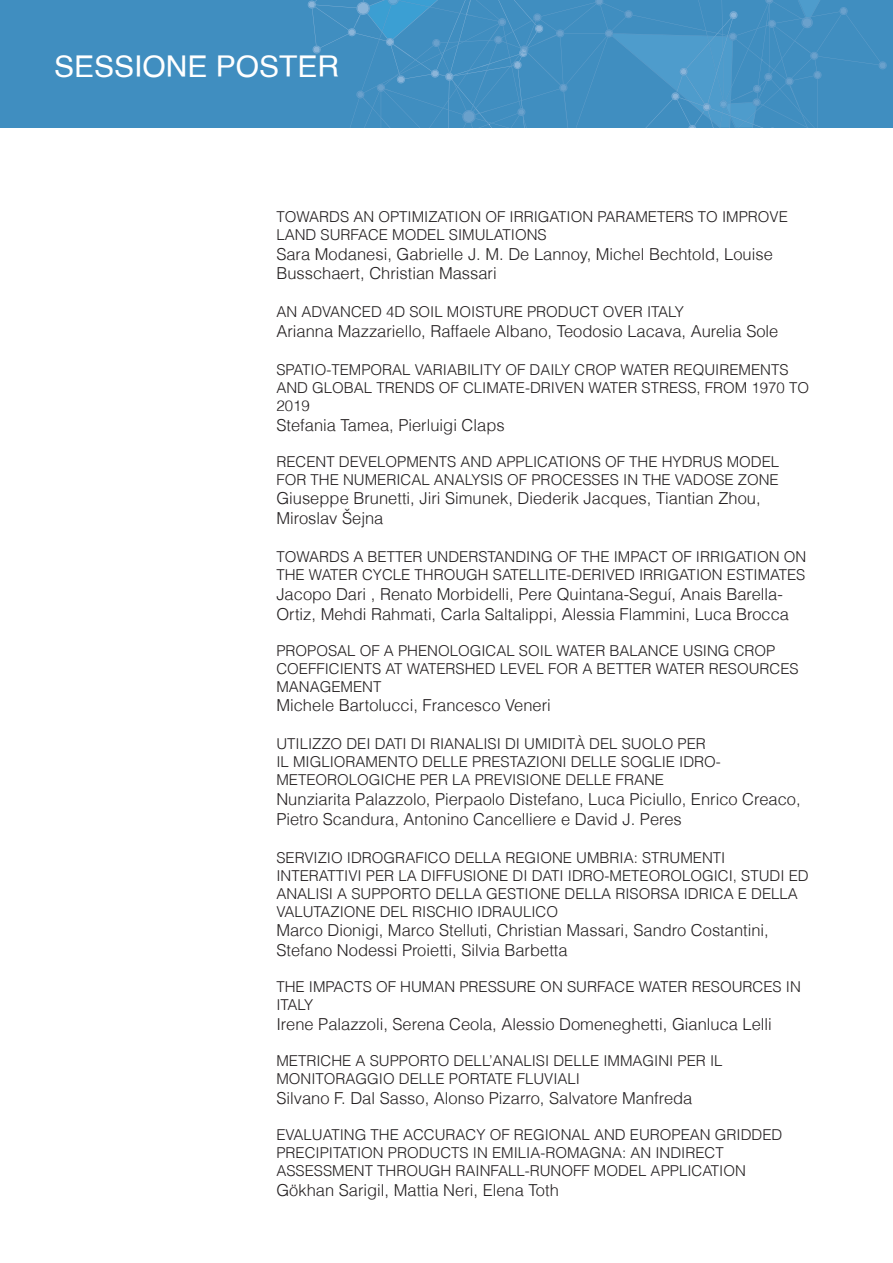
<style>
.page{position:relative;width:893px;height:1263px;background:#fff}
.page>*{position:absolute;margin:0;border:0;box-sizing:border-box;transform-origin:0 0}
.t1{font:30px "Helvetica";color:#fff}
.t2{font:300 16.5px/19.8px "Helvetica";color:#231f20}
.t3{font:300 15px/18px "Helvetica";color:#231f20}
</style>
<div class="page">
<div style="left:0;top:0;width:893px;height:128px;background:#408ec0"></div>
<svg style="left:307px;top:0;width:580px;height:128px"></svg>
<p class="t1" style="left:54px;top:43px;width:287px">SESSIONE POSTER</p>
<p class="t3" style="left:276px;top:207px;width:513px">TOWARDS AN OPTIMIZATION OF IRRIGATION PARAMETERS TO IMPROVE<br>LAND SURFACE MODEL SIMULATIONS</p>
<p class="t2" style="left:276px;top:244px;width:498px">Sara Modanesi, Gabrielle J. M. De Lannoy, Michel Bechtold, Louise<br>Busschaert, Christian Massari</p>
<p class="t3" style="left:276px;top:303px;width:409px">AN ADVANCED 4D SOIL MOISTURE PRODUCT OVER ITALY</p>
<p class="t2" style="left:276px;top:321px;width:504px">Arianna Mazzariello, Raffaele Albano, Teodosio Lacava, Aurelia Sole</p>
<p class="t3" style="left:276px;top:360px;width:534px">SPATIO-TEMPORAL VARIABILITY OF DAILY CROP WATER REQUIREMENTS<br>AND GLOBAL TRENDS OF CLIMATE-DRIVEN WATER STRESS, FROM 1970 TO<br>2019</p>
<p class="t2" style="left:276px;top:415px;width:230px">Stefania Tamea, Pierluigi Claps</p>
<p class="t3" style="left:276px;top:452px;width:504px">RECENT DEVELOPMENTS AND APPLICATIONS OF THE HYDRUS MODEL<br>FOR THE NUMERICAL ANALYSIS OF PROCESSES IN THE VADOSE ZONE</p>
<p class="t2" style="left:276px;top:488px;width:486px">Giuseppe Brunetti, Jiri Simunek, Diederik Jacques, Tiantian Zhou,<br>Miroslav Šejna</p>
<p class="t3" style="left:276px;top:547px;width:531px">TOWARDS A BETTER UNDERSTANDING OF THE IMPACT OF IRRIGATION ON<br>THE WATER CYCLE THROUGH SATELLITE-DERIVED IRRIGATION ESTIMATES</p>
<p class="t2" style="left:276px;top:584px;width:514px">Jacopo Dari , Renato Morbidelli, Pere Quintana-Seguí, Anais Barella-<br>Ortiz, Mehdi Rahmati, Carla Saltalippi, Alessia Flammini, Luca Brocca</p>
<p class="t3" style="left:276px;top:641px;width:524px">PROPOSAL OF A PHENOLOGICAL SOIL WATER BALANCE USING CROP<br>COEFFICIENTS AT WATERSHED LEVEL FOR A BETTER WATER RESOURCES<br>MANAGEMENT</p>
<p class="t2" style="left:276px;top:695px;width:276px">Michele Bartolucci, Francesco Veneri</p>
<p class="t3" style="left:276px;top:735px;width:446px">UTILIZZO DEI DATI DI RIANALISI DI UMIDITÀ DEL SUOLO PER<br>IL MIGLIORAMENTO DELLE PRESTAZIONI DELLE SOGLIE IDRO-<br>METEOROLOGICHE PER LA PREVISIONE DELLE FRANE</p>
<p class="t2" style="left:276px;top:789px;width:526px">Nunziarita Palazzolo, Pierpaolo Distefano, Luca Piciullo, Enrico Creaco,<br>Pietro Scandura, Antonino Cancelliere e David J. Peres</p>
<p class="t3" style="left:276px;top:848px;width:534px">SERVIZIO IDROGRAFICO DELLA REGIONE UMBRIA: STRUMENTI INTERATTIVI PER LA DIFFUSIONE DI DATI IDRO-METEOROLOGICI, STUDI ED ANALISI A SUPPORTO DELLA GESTIONE DELLA RISORSA IDRICA E DELLA VALUTAZIONE DEL RISCHIO IDRAULICO</p>
<p class="t2" style="left:276px;top:920px;width:494px">Marco Dionigi, Marco Stelluti, Christian Massari, Sandro Costantini,<br>Stefano Nodessi Proietti, Silvia Barbetta</p>
<p class="t3" style="left:276px;top:978px;width:526px">THE IMPACTS OF HUMAN PRESSURE ON SURFACE WATER RESOURCES IN<br>ITALY</p>
<p class="t2" style="left:276px;top:1014px;width:497px">Irene Palazzoli, Serena Ceola, Alessio Domeneghetti, Gianluca Lelli</p>
<p class="t3" style="left:276px;top:1051px;width:448px">METRICHE A SUPPORTO DELL’ANALISI DELLE IMMAGINI PER IL<br>MONITORAGGIO DELLE PORTATE FLUVIALI</p>
<p class="t2" style="left:276px;top:1088px;width:418px">Silvano F. Dal Sasso, Alonso Pizarro, Salvatore Manfreda</p>
<p class="t3" style="left:276px;top:1125px;width:507px">EVALUATING THE ACCURACY OF REGIONAL AND EUROPEAN GRIDDED<br>PRECIPITATION PRODUCTS IN EMILIA-ROMAGNA: AN INDIRECT<br>ASSESSMENT THROUGH RAINFALL-RUNOFF MODEL APPLICATION</p>
<p class="t2" style="left:276px;top:1180px;width:284px">Gökhan Sarigil, Mattia Neri, Elena Toth</p>
</div>
